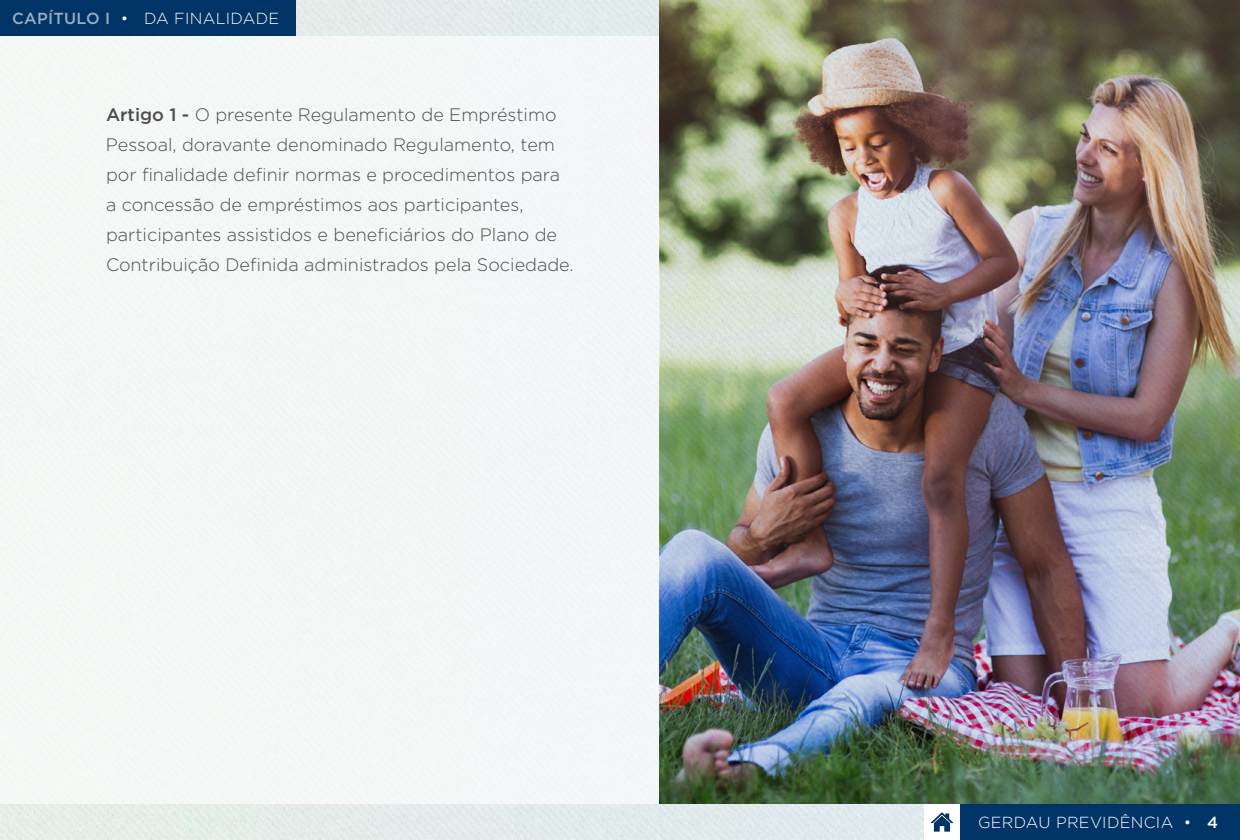
<style>
.page{position:relative;width:1240px;height:840px;background:#fff}
.page>*{position:absolute;margin:0;border:0;box-sizing:border-box;transform-origin:0 0}
.t1{font:300 18px/30px "Gotham";color:#4d4d4d}
.t2{font:300 16px "Gotham";letter-spacing:.02em;color:#fff}
.t3{font:500 16px "Gotham";letter-spacing:.02em;color:#99adc2}
.s1{font-weight:300;color:#fff}
.s2{font-weight:500}
</style>
<div class="page">
<div style="left:0;top:0;width:924px;height:840px;background:#e3eceb"></div>
<div style="left:960px;top:804px;width:280px;height:36px;background:#036"></div>
<svg style="left:931px;top:812px;width:22px;height:20px"></svg>
<div style="left:0;top:36px;width:660px;height:768px;background:#f3f7f6"></div>
<img style="left:660px;top:0;width:580px;height:804px">
<div style="left:0;top:0;width:296px;height:36px;background:#036"></div>
<p class="t3" style="left:12px;top:8px;width:184px">CAPÍTULO I <span class="s1">• DA FINA</span></p>
<p class="t2" style="left:216px;top:8px;width:22px">LIDADE</p>
<p class="t1" style="left:106px;top:100px;width:469px"><span class="s2">Artigo 1 -</span> O presente Regulamento de Empréstimo Pessoal, doravante denominado Regulamento, tem por finalidade definir normas e procedimentos para a concessão de empréstimos aos participantes, participantes assistidos e beneficiários do Plano de Contribuição Definida administrados pela Sociedade.</p>
<p class="t2" style="left:978px;top:812px;width:241px">gerdau previdência • <span class="s2">4</span></p>
</div>
